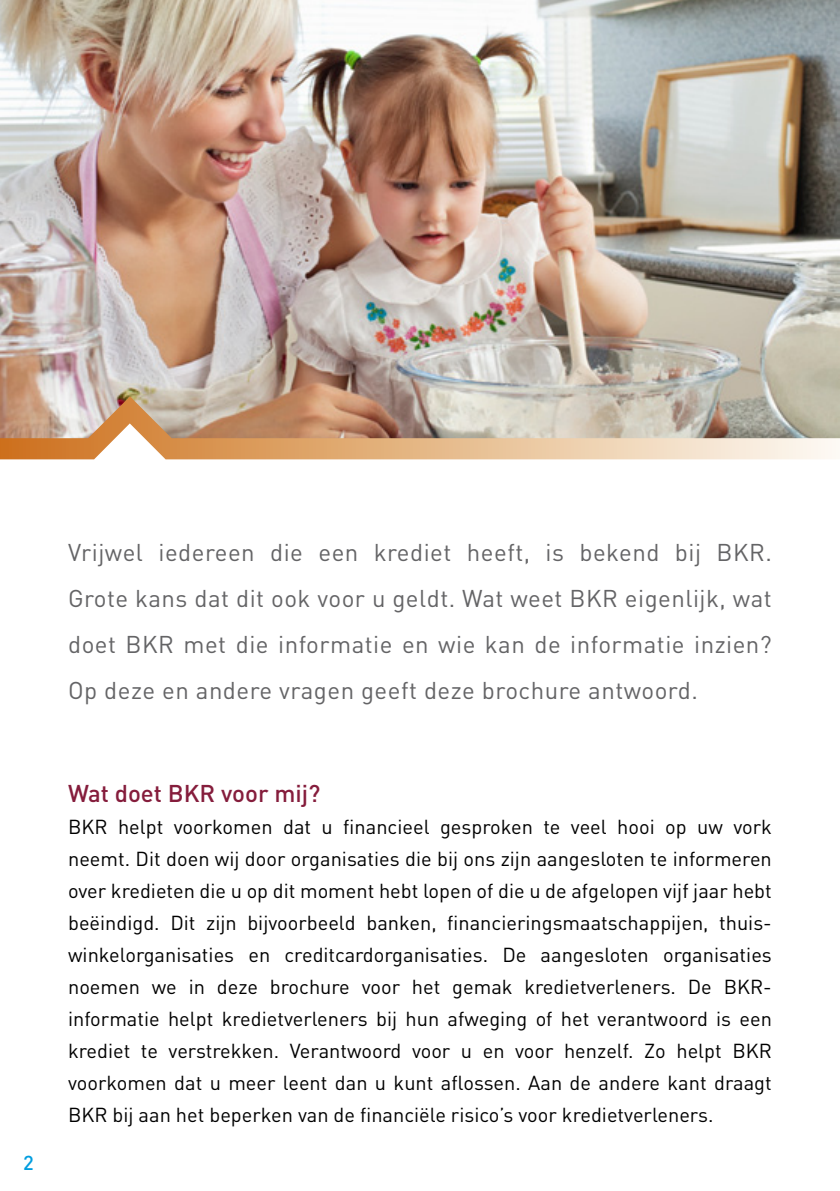
<style>
.page{position:relative;width:840px;height:1191px;background:#fff}
.page>*{position:absolute;margin:0;border:0;box-sizing:border-box;transform-origin:0 0}
.t1{font:24px/46px "DIN Pro";letter-spacing:.02em;color:#646466;text-align:justify}
.Bodytekst{font:500 24px "DIN Pro";color:#851d3c}
.Bodytekst-2{font:20px/32px "DIN Pro";color:#000;text-align:justify}
.Bodytekst-3{font:500 20px "DIN Pro";color:#009ddf}
</style>
<div class="page">
<img style="left:0;top:0;width:839px;height:396px">
<svg style="left:0;top:396px;width:839px;height:63px;background:#ceb296"></svg>
<p class="Bodytekst-3" style="left:23px;top:1149px;width:12px">2</p>
<p class="t1" style="left:68px;top:529px;width:705px">Vrijwel iedereen die een krediet heeft, is bekend bij BKR.<br>Grote kans dat dit ook voor u geldt. Wat weet BKR eigenlijk, wat doet BKR met die informatie en wie kan de informatie inzien?<br>Op deze en andere vragen geeft deze brochure antwoord.</p>
<p class="Bodytekst" style="left:68px;top:777px;width:253px">Wat doet BKR voor mij?</p>
<p class="Bodytekst-2" style="left:68px;top:810px;width:705px">BKR helpt voorkomen dat u financieel gesproken te veel hooi op uw vork neemt. Dit doen wij door organisaties die bij ons zijn aangesloten te informeren over kredieten die u op dit moment hebt lopen of die u de afgelopen vijf jaar hebt beëindigd. Dit zijn bijvoorbeeld banken, financieringsmaatschappijen, thuis&shy;winkelorganisaties en creditcardorganisaties. De aangesloten organisaties noemen we in deze brochure voor het gemak kredietverleners. De BKR&shy;informatie helpt kredietverleners bij hun afweging of het verantwoord is een krediet te verstrekken. Verantwoord voor u en voor henzelf. Zo helpt BKR voorkomen dat u meer leent dan u kunt aflossen. Aan de andere kant draagt BKR bij aan het beperken van de financiële risico’s voor kredietverleners.</p>
</div>
